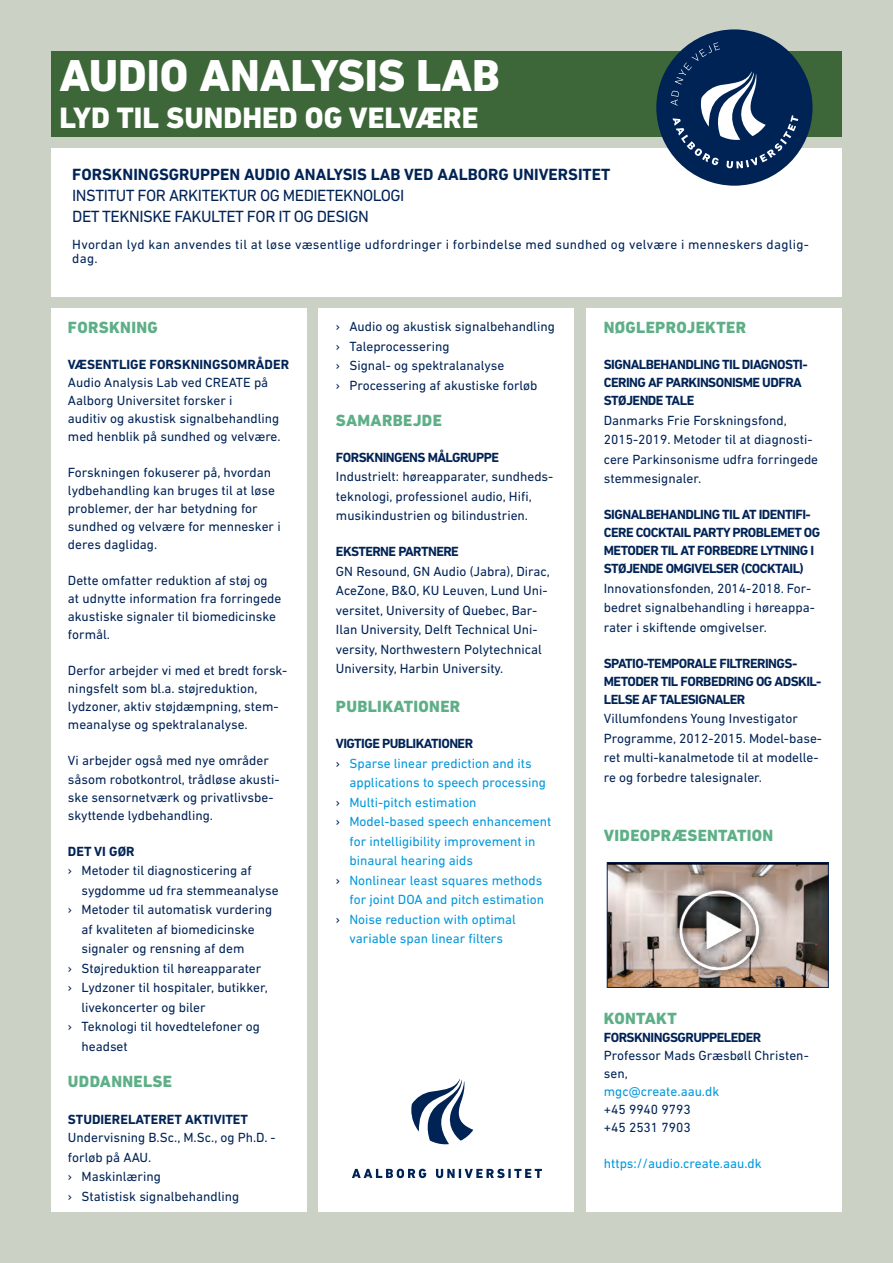
<style>
.page{position:relative;width:893px;height:1263px;background:#cbd1c4}
.page>*{position:absolute;margin:0;border:0;box-sizing:border-box;transform-origin:0 0}
.t1{font:800 45.45px "DIN Next LT Pro";color:#fff}
.t2{font:800 30px "DIN Next LT Pro";color:#fff}
.Brødtekst{font:800 16.5px "DIN Next LT Pro";letter-spacing:.02em;color:#5eaf87}
.t3{font:16.5px "DIN Next LT Pro";letter-spacing:-.03em;color:#002356}
.t4{font:700 16.5px "DIN Next LT Pro";color:#002356}
.Brødtekst-2{font:13.5px/18px "DIN Next LT Pro";color:#002356}
.Brødtekst-3{font:700 13.5px/18px "DIN Next LT Pro";letter-spacing:-.04em;color:#002356}
.Brødtekst-4{font:13.5px "DIN Next LT Pro";color:#0097dc}
.Brødtekst-5{font:13.5px/13.5px "DIN Next LT Pro";letter-spacing:.02em;color:#002356}
.Brødtekst-6{font:700 13.5px "DIN Next LT Pro";color:#002356}
.s1{color:#002356}
</style>
<div class="page">
<div style="left:51px;top:308px;width:255px;height:904px;background:#fff"></div>
<div style="left:319px;top:308px;width:255px;height:904px;background:#fff"></div>
<div style="left:587px;top:308px;width:255px;height:904px;background:#fff"></div>
<div style="left:51px;top:51px;width:791px;height:85px;background:#3d6739"></div>
<div style="left:51px;top:148px;width:791px;height:148px;background:#fff"></div>
<img style="left:609px;top:864px;width:217px;height:122px">
<div style="left:607px;top:862px;width:221px;height:126px;border:1px solid #002356"></div>
<img style="left:661px;top:872px;width:116px;height:111px">
<div style="left:656px;top:29px;width:157px;height:157px;background:#002356;border-radius:50%"></div>
<svg style="left:671px;top:42px;width:127px;height:126px"></svg>
<svg style="left:352px;top:1169px;width:74px;height:9px"></svg>
<svg style="left:436px;top:1169px;width:106px;height:9px"></svg>
<svg style="left:411px;top:1079px;width:62px;height:65px"></svg>
<p class="t1" style="left:59px;top:48px;width:442px">AUDIO ANALYSIS LAB</p>
<p class="t2" style="left:59px;top:100px;width:421px">LYD TIL SUNDHED OG VELVÆRE</p>
<p class="t4" style="left:72px;top:164px;width:539px">FORSKNINGSGRUPPEN AUDIO ANALYSIS LAB VED AALBORG UNIVERSITET</p>
<p class="t3" style="left:72px;top:185px;width:334px">INSTITUT FOR ARKITEKTUR OG MEDIETEKNOLOGI</p>
<p class="t3" style="left:72px;top:206px;width:298px">DET TEKNISKE FAKULTET FOR IT OG DESIGN</p>
<p class="Brødtekst-5" style="left:72px;top:238px;width:738px">Hvordan lyd kan anvendes til at løse væsentlige udfordringer i forbindelse med sundhed og velvære i menneskers daglig&shy;dag.</p>
<p class="Brødtekst" style="left:68px;top:318px;width:91px">FORSKNING</p>
<p class="Brødtekst-6" style="left:68px;top:357px;width:223px">VÆSENTLIGE FORSKNINGSOMRÅDER</p>
<p class="Brødtekst-2" style="left:68px;top:374px;width:202px">Audio Analysis Lab ved CREATE på<br>Aalborg Universitet forsker i</p>
<p class="Brødtekst-2" style="left:68px;top:410px;width:214px">auditiv og akustisk signalbehandling med henblik på sundhed og velvære.</p>
<p class="Brødtekst-2" style="left:68px;top:464px;width:214px">Forskningen fokuserer på, hvordan lydbehandling kan bruges til at løse problemer, der har betydning for sundhed og velvære for mennesker i deres daglidag.</p>
<p class="Brødtekst-2" style="left:68px;top:572px;width:215px">Dette omfatter reduktion af støj og at udnytte information fra forringede akustiske signaler til biomedicinske formål.</p>
<p class="Brødtekst-2" style="left:68px;top:662px;width:221px">Derfor arbejder vi med et bredt forsk&shy;ningsfelt som bl.a. støjreduktion, lydzoner, aktiv støjdæmpning, stem&shy;meanalyse og spektralanalyse.</p>
<p class="Brødtekst-2" style="left:68px;top:752px;width:213px">Vi arbejder også med nye områder såsom robotkontrol, trådløse akusti&shy;ske sensornetværk og privatlivsbe&shy;skyttende lydbehandling.</p>
<p class="Brødtekst-3" style="left:68px;top:842px;width:68px">DET VI GØR</p>
<p class="Brødtekst-2" style="left:68px;top:861px;width:185px">› Metoder til diagnosticering af</p>
<p class="Brødtekst-2" style="left:81px;top:881px;width:199px">sygdomme ud fra stemmeanalyse</p>
<p class="Brødtekst-2" style="left:68px;top:900px;width:206px">› Metoder til automatisk vurdering</p>
<p class="Brødtekst-2" style="left:81px;top:920px;width:175px">af kvaliteten af biomedicinske</p>
<p class="Brødtekst-2" style="left:81px;top:939px;width:164px">signaler og rensning af dem</p>
<p class="Brødtekst-2" style="left:68px;top:959px;width:195px">› Støjreduktion til høreapparater</p>
<p class="Brødtekst-2" style="left:68px;top:978px;width:201px">› Lydzoner til hospitaler, butikker,</p>
<p class="Brødtekst-2" style="left:81px;top:998px;width:126px">livekoncerter og biler</p>
<p class="Brødtekst-2" style="left:68px;top:1017px;width:194px">› Teknologi til hovedtelefoner og</p>
<p class="Brødtekst-2" style="left:81px;top:1037px;width:48px">headset</p>
<p class="Brødtekst" style="left:68px;top:1071px;width:106px">UDDANNELSE</p>
<p class="Brødtekst-6" style="left:68px;top:1111px;width:182px">STUDIERELATERET AKTIVITET</p>
<p class="Brødtekst-2" style="left:68px;top:1127px;width:209px;line-height:19.5px">Undervisning B.Sc., M.Sc., og Ph.D. - forløb på AAU.</p>
<p class="Brødtekst-2" style="left:68px;top:1167px;width:95px">› Maskinlæring</p>
<p class="Brødtekst-2" style="left:68px;top:1187px;width:173px">› Statistisk signalbehandling</p>
<p class="Brødtekst-2" style="left:336px;top:317px;width:220px">› Audio og akustisk signalbehandling</p>
<p class="Brødtekst-2" style="left:336px;top:337px;width:115px">› Taleprocessering</p>
<p class="Brødtekst-2" style="left:336px;top:356px;width:170px">› Signal- og spektralanalyse</p>
<p class="Brødtekst-2" style="left:336px;top:376px;width:203px">› Processering af akustiske forløb</p>
<p class="Brødtekst" style="left:336px;top:410px;width:107px">SAMARBEJDE</p>
<p class="Brødtekst-3" style="left:336px;top:448px;width:165px">FORSKNINGENS MÅLGRUPPE</p>
<p class="Brødtekst-2" style="left:336px;top:467px;width:219px;line-height:19.5px">Industrielt: høreapparater, sundheds&shy;teknologi, professionel audio, Hifi, musikindustrien og bilindustrien.</p>
<p class="Brødtekst-3" style="left:336px;top:543px;width:125px">EKSTERNE PARTNERE</p>
<p class="Brødtekst-2" style="left:336px;top:561px;width:216px;line-height:19.5px">GN Resound, GN Audio (Jabra), Dirac, AceZone, B&amp;O, KU Leuven, Lund Uni&shy;versitet, University of Quebec, Bar-Ilan University, Delft Technical Uni&shy;versity, Northwestern Polytechnical University, Harbin University.</p>
<p class="Brødtekst" style="left:336px;top:697px;width:126px">PUBLIKATIONER</p>
<p class="Brødtekst-3" style="left:336px;top:735px;width:139px">VIGTIGE PUBLIKATIONER</p>
<p class="Brødtekst-4" style="left:336px;top:755px;width:197px"><span class="s1">›</span> Sparse linear prediction and its</p>
<p class="Brødtekst-4" style="left:349px;top:775px;width:198px">applications to speech processing</p>
<p class="Brødtekst-4" style="left:336px;top:794px;width:142px"><span class="s1">›</span> Multi-pitch estimation</p>
<p class="Brødtekst-4" style="left:336px;top:814px;width:217px"><span class="s1">›</span> Model-based speech enhancement</p>
<p class="Brødtekst-4" style="left:349px;top:833px;width:188px">for intelligibility improvement in</p>
<p class="Brødtekst-4" style="left:349px;top:853px;width:125px">binaural hearing aids</p>
<p class="Brødtekst-4" style="left:336px;top:872px;width:208px"><span class="s1">›</span> Nonlinear least squares methods</p>
<p class="Brødtekst-4" style="left:349px;top:892px;width:196px">for joint DOA and pitch estimation</p>
<p class="Brødtekst-4" style="left:336px;top:911px;width:181px"><span class="s1">›</span> Noise reduction with optimal</p>
<p class="Brødtekst-4" style="left:349px;top:931px;width:155px">variable span linear filters</p>
<p class="Brødtekst" style="left:604px;top:318px;width:144px">NØGLEPROJEKTER</p>
<p class="Brødtekst-3" style="left:604px;top:356px;width:205px">SIGNALBEHANDLING TIL DIAGNOSTI-<br>CERING AF PARKINSONISME UDFRA<br>STØJENDE TALE</p>
<p class="Brødtekst-2" style="left:604px;top:410px;width:216px;line-height:19.5px">Danmarks Frie Forskningsfond,<br>2015-2019. Metoder til at diagnosti&shy;cere Parkinsonisme udfra forringede stemmesignaler.</p>
<p class="Brødtekst-3" style="left:604px;top:506px;width:218px">SIGNALBEHANDLING TIL AT IDENTIFI-CERE COCKTAIL PARTY PROBLEMET OG METODER TIL AT FORBEDRE LYTNING I STØJENDE OMGIVELSER (COCKTAIL)</p>
<p class="Brødtekst-2" style="left:604px;top:578px;width:213px;line-height:19.5px">Innovationsfonden, 2014-2018. For&shy;bedret signalbehandling i høreappa&shy;rater i skiftende omgivelser.</p>
<p class="Brødtekst-3" style="left:604px;top:654px;width:195px">SPATIO-TEMPORALE FILTRERINGS-</p>
<p class="Brødtekst-3" style="left:604px;top:672px;width:219px">METODER TIL FORBEDRING OG ADSKIL-<br>LELSE AF TALESIGNALER</p>
<p class="Brødtekst-2" style="left:604px;top:709px;width:220px;line-height:19.5px">Villumfondens Young Investigator Programme, 2012-2015. Model-base&shy;ret multi-kanalmetode til at modelle&shy;re og forbedre talesignaler.</p>
<p class="Brødtekst" style="left:604px;top:825px;width:171px">VIDEOPRÆSENTATION</p>
<p class="Brødtekst" style="left:604px;top:1008px;width:74px">KONTAKT</p>
<p class="Brødtekst-3" style="left:604px;top:1028px;width:159px">FORSKNINGSGRUPPELEDER</p>
<p class="Brødtekst-2" style="left:604px;top:1046px;width:206px">Professor Mads Græsbøll Christen&shy;sen,</p>
<p class="Brødtekst-4" style="left:604px;top:1083px;width:117px">mgc@create.aau.dk</p>
<p class="Brødtekst-2" style="left:604px;top:1100px;width:88px">+45 9940 9793</p>
<p class="Brødtekst-2" style="left:604px;top:1118px;width:88px">+45 2531 7903</p>
<p class="Brødtekst-4" style="left:604px;top:1155px;width:159px">https://audio.create.aau.dk</p>
</div>
